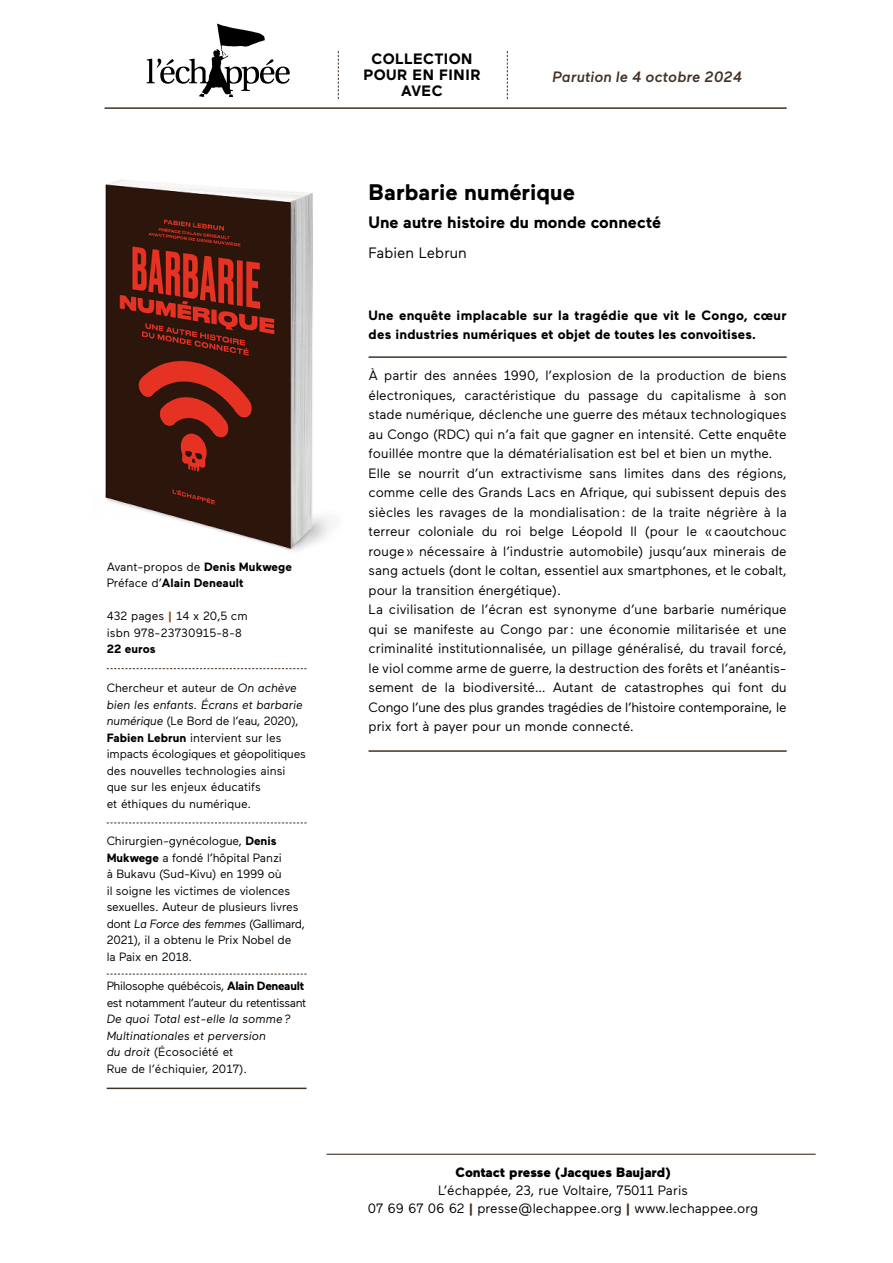
<style>
.page{position:relative;width:893px;height:1263px;background:#fff}
.page>*{position:absolute;margin:0;border:0;box-sizing:border-box;transform-origin:0 0}
.t1{font:700 22.5px "Maax";color:#000}
.t2{font:700 16.5px "Maax";color:#000}
.t3{font:700 15px/16.2px "Maax";letter-spacing:.03em;color:#000;text-align:center}
.t4{font:italic 500 15px "Maax";letter-spacing:.01em;color:#423227}
.t5{font:15px "Maax";color:#000}
.t6{font:13.5px/19.5px "Maax";color:#000}
.t7{font:700 13.5px/19.5px "Maax";letter-spacing:.01em;color:#000}
.t8{font:900 13.5px "Maax";color:#000}
.t9{font:12px/16.5px "Maax";letter-spacing:-.01em;color:#000}
.t10{font:italic 12px/16.5px "Maax";color:#000}
.t11{font:12px/16.5px "Maax";letter-spacing:-.03em;color:#000}
.t12{font:700 12px/16.5px "Maax";color:#000}
.t13{font:12px/16.5px "Maax";letter-spacing:.01em;color:#000}
.s1{font-weight:400}
.s2{font-weight:700;color:#855812}
.s3{font-style:italic}
.s4{font-weight:700}
.s5{font-style:normal}
.s6{font-weight:700;color:#423227}
</style>
<div class="page">
<svg style="left:147px;top:24px;width:143px;height:73px"></svg>
<hr style="left:105px;top:107px;width:682px;height:2px;background:#423227">
<svg style="left:338px;top:51px;width:1px;height:48px"></svg>
<svg style="left:507px;top:51px;width:1px;height:48px"></svg>
<svg style="left:107px;top:668px;width:200px;height:1px"></svg>
<svg style="left:107px;top:822px;width:200px;height:1px"></svg>
<svg style="left:107px;top:974px;width:200px;height:1px"></svg>
<hr style="left:107px;top:1087px;width:200px;height:2px;background:#423227">
<hr style="left:369px;top:356px;width:418px;height:2px;background:#423227">
<hr style="left:369px;top:750px;width:418px;height:2px;background:#423227">
<img style="left:105px;top:179px;width:264px;height:372px">
<hr style="left:327px;top:1154px;width:489px;height:1px;background:#423227">
<p class="t12" style="left:107px;top:559px;width:187px"><span class="s1">Avant-propos de</span> Denis Mukwege<br><span class="s1">Préface d’</span>Alain Deneault</p>
<p class="t13" style="left:107px;top:608px;width:142px">432 pages <span class="s2">|</span> 14 x 20,5 cm isbn 978-23730915-8-8</p>
<p class="t12" style="left:107px;top:641px;width:50px">22 euros</p>
<p class="t9" style="left:107px;top:680px;width:201px">Chercheur et auteur de <span class="s3">On achève bien les enfants. Écrans et barbarie numérique</span> (Le Bord de l’eau, 2020), <span class="s4">Fabien Lebrun</span> intervient sur les impacts écologiques et géopolitiques des nouvelles technologies ainsi que sur les enjeux éducatifs<br>et éthiques du numérique.</p>
<p class="t9" style="left:107px;top:833px;width:200px">Chirurgien-gynécologue, <span class="s4">Denis<br>Mukwege</span> a fondé l’hôpital Panzi<br>à Bukavu (Sud-Kivu) en 1999 où<br>il soigne les victimes de violences sexuelles. Auteur de plusieurs livres dont <span class="s3">La Force des femmes</span> (Gallimard,<br>2021), il a obtenu le Prix Nobel de<br>la Paix en 2018.</p>
<p class="t11" style="left:107px;top:978px;width:201px">Philosophe québécois, <span class="s4">Alain Deneault </span>est notamment l’auteur du retentissant</p>
<p class="t10" style="left:107px;top:1011px;width:186px">De quoi Total est-elle la somme?<br>Multinationales et perversion<br>du droit <span class="s5">(Écosociété et<br>Rue de l’échiquier, 2017).</span></p>
<p class="t3" style="left:364px;top:51px;width:118px">COLLECTION<br>POUR EN FINIR<br>AVEC</p>
<p class="t4" style="left:552px;top:68px;width:191px">Parution le 4 octobre 2024</p>
<h1 class="t1" style="left:369px;top:180px;width:208px">Barbarie numérique</h1>
<p class="t2" style="left:369px;top:214px;width:294px">Une autre histoire du monde connecté</p>
<p class="t5" style="left:369px;top:245px;width:100px">Fabien Lebrun</p>
<p class="t7" style="left:369px;top:306px;width:420px">Une enquête implacable sur la tragédie que vit le Congo, cœur des industries numériques et objet de toutes les convoitises.</p>
<p class="t6" style="left:369px;top:366px;width:420px">À partir des années 1990, l’explosion de la production de biens électroniques, caractéristique du passage du capitalisme à son stade numérique, déclenche une guerre des métaux technologiques au Congo (RDC) qui n’a fait que gagner en intensité. Cette enquête fouillée montre que la dématérialisation est bel et bien un mythe.<br>Elle se nourrit d’un extractivisme sans limites dans des régions, comme celle des Grands Lacs en Afrique, qui subissent depuis des siècles les ravages de la mondialisation: de la traite négrière à la terreur coloniale du roi belge Léopold II (pour le «caoutchouc rouge» nécessaire à l’industrie automobile) jusqu’aux minerais de sang actuels (dont le coltan, essentiel aux smartphones, et le cobalt, pour la transition énergétique).<br>La civilisation de l’écran est synonyme d’une barbarie numérique qui se manifeste au Congo par: une économie militarisée et une criminalité institutionnalisée, un pillage généralisé, du travail forcé, le viol comme arme de guerre, la destruction des forêts et l’anéantis&shy;sement de la biodiversité… Autant de catastrophes qui font du Congo l’une des plus grandes tragédies de l’histoire contemporaine, le prix fort à payer pour un monde connecté.</p>
<p class="t8" style="left:456px;top:1165px;width:216px">Contact presse (Jacques Baujard)</p>
<p class="t6" style="left:368px;top:1182px;width:392px;line-height:18px;text-align:center">L’échappée, 23, rue Voltaire, 75011 Paris<br>07 69 67 06 62 <span class="s6">|</span> presse@lechappee.org <span class="s6">|</span> www.lechappee.org</p>
</div>
